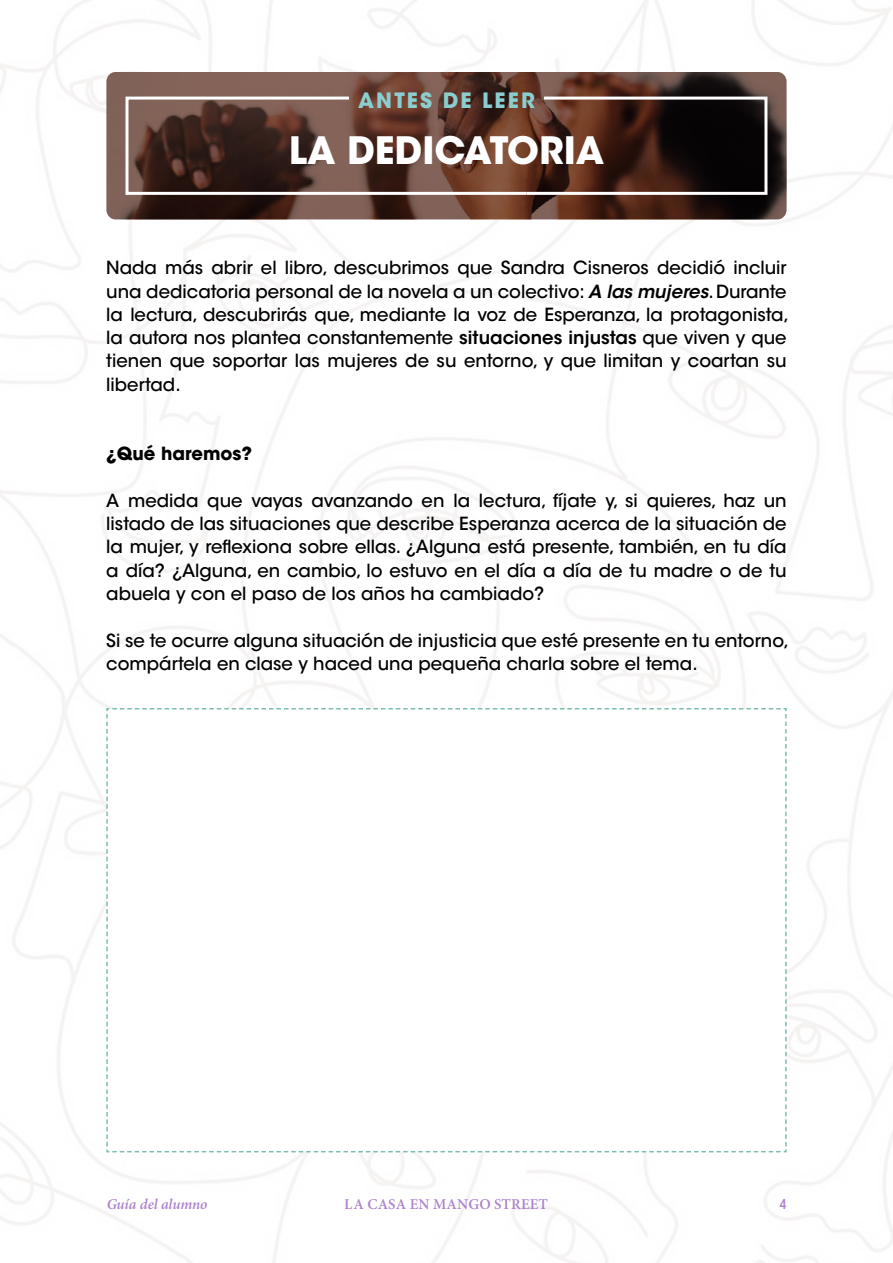
<style>
.page{position:relative;width:893px;height:1263px;background:#fff}
.page>*{position:absolute;margin:0;border:0;box-sizing:border-box;transform-origin:0 0}
.t1{font:700 37.5px "ITC Avant Garde Std";color:#fff}
.t2{font:700 21px "ITC Avant Garde Std";letter-spacing:.1em;color:#8bced0}
.t3{font:500 18px/23.2px "ITC Avant Garde Std";color:#000}
.t4{font:700 18px "ITC Avant Garde Std";color:#000}
.t5{font:600 15px "Minion Pro";letter-spacing:.01em;color:#9963bf}
.t6{font:italic 600 15px "Minion Pro";letter-spacing:-.01em;color:#9963bf}
.t7{font:600 condensed 13.5px "ITC Avant Garde Std";color:#9963bf}
.s1{font-weight:600;font-style:italic}
.s2{font-weight:600}
</style>
<div class="page">
<img style="left:0;top:0;width:893px;height:1263px">
<img style="left:106px;top:72px;width:681px;height:147px">
<svg style="left:106px;top:707px;width:681px;height:446px"></svg>
<svg style="left:124px;top:95px;width:645px;height:101px;background:#553930"></svg>
<p class="t2" style="left:358px;top:86px;width:178px">ANTES DE LEER</p>
<h1 class="t1" style="left:289px;top:126px;width:317px">LA DEDICATORIA</h1>
<p class="t3" style="left:106px;top:256px;width:684px">Nada más abrir el libro, descubrimos que Sandra Cisneros decidió incluir una dedicatoria personal de la novela a un colectivo: <span class="s1">A las mujeres</span>. Durante la lectura, descubrirás que, mediante la voz de Esperanza, la protagonista, la autora nos plantea constantemente <span class="s2">situaciones injustas</span> que viven y que tienen que soportar las mujeres de su entorno, y que limitan y coartan su libertad.</p>
<p class="t4" style="left:106px;top:442px;width:147px">¿Qué haremos?</p>
<p class="t3" style="left:106px;top:489px;width:682px;text-align:justify">A medida que vayas avanzando en la lectura, fíjate y, si quieres, haz un listado de las situaciones que describe Esperanza acerca de la situación de la mujer, y reflexiona sobre ellas. ¿Alguna está presente, también, en tu día a día? ¿Alguna, en cambio, lo estuvo en el día a día de tu madre o de tu abuela y con el paso de los años ha cambiado?</p>
<p class="t3" style="left:106px;top:628px;width:684px">Si se te ocurre alguna situación de injusticia que esté presente en tu entorno, compártela en clase y haced una pequeña charla sobre el tema.</p>
<p class="t6" style="left:106px;top:1195px;width:103px">Guía del alumno</p>
<p class="t5" style="left:345px;top:1195px;width:205px">LA CASA EN MANGO STREET</p>
<p class="t7" style="left:779px;top:1196px;width:9px">4</p>
</div>
